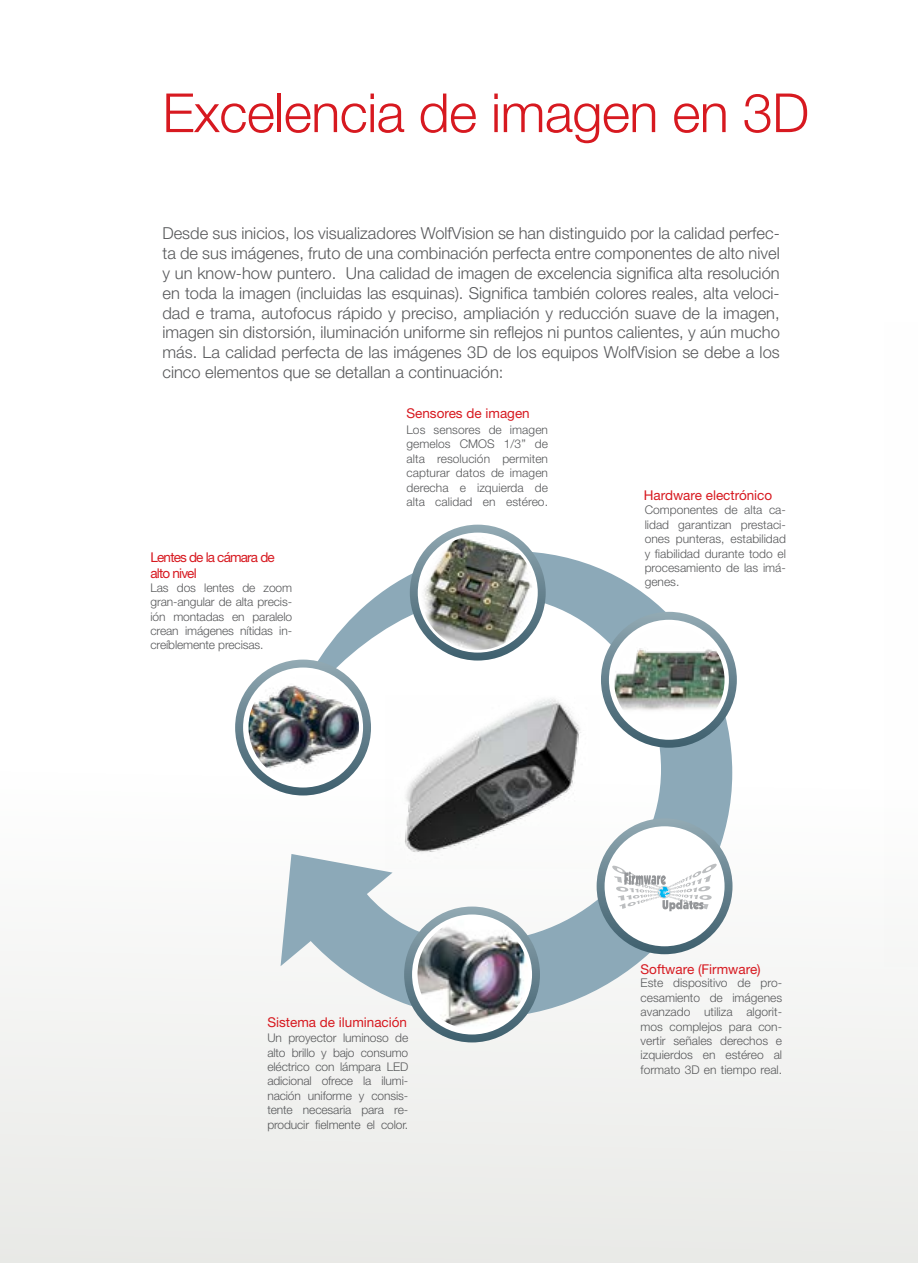
<style>
.page{position:relative;width:918px;height:1263px;background:#fff}
.page>*{position:absolute;margin:0;border:0;box-sizing:border-box;transform-origin:0 0}
.t1{font:300 54px "Helvetica Neue LT Pro";letter-spacing:-.01em;color:#d71920}
.t2{font:300 16.5px/19.8px "Helvetica Neue LT Pro";color:#58595b;text-align:justify}
.t3{font:13.5px "Helvetica Neue LT Pro";color:#d71920}
.t4{font:13.5px/16.2px "Helvetica Neue LT Pro";letter-spacing:-.06em;color:#d71920}
.t5{font:300 12px/14.4px "Helvetica Neue LT Pro";color:#58595b;text-align:justify}
</style>
<div class="page">
<div style="left:0;top:671px;width:918px;height:592px;background:linear-gradient(to bottom,#fff,#e9eae7)"></div>
<img style="left:884px;top:671px;width:34px;height:296px">
<svg style="left:285px;top:553px;width:447px;height:465px"></svg>
<svg style="left:281px;top:854px;width:112px;height:112px"></svg>
<svg style="left:404px;top:906px;width:136px;height:136px"></svg>
<svg style="left:601px;top:612px;width:136px;height:136px"></svg>
<svg style="left:410px;top:525px;width:136px;height:135px"></svg>
<svg style="left:235px;top:660px;width:136px;height:135px"></svg>
<img style="left:249px;top:675px;width:110px;height:104px">
<svg style="left:597px;top:818px;width:136px;height:136px"></svg>
<img style="left:418px;top:918px;width:110px;height:111px;border-radius:55px">
<img style="left:385px;top:695px;width:214px;height:173px">
<img style="left:421px;top:536px;width:114px;height:114px;border-radius:57px">
<img style="left:614px;top:625px;width:111px;height:110px;border-radius:55px">
<h1 class="t1" style="left:162px;top:80px;width:648px">Excelencia de imagen en 3D</h1>
<p class="t2" style="left:162px;top:223px;width:619px">Desde sus inicios, los visualizadores WolfVision se han distinguido por la calidad perfec&shy;ta de sus imágenes, fruto de una combinación perfecta entre componentes de alto nivel y un know-how puntero. Una calidad de imagen de excelencia significa alta resolución en toda la imagen (incluidas las esquinas). Significa también colores reales, alta veloci&shy;dad e trama, autofocus rápido y preciso, ampliación y reducción suave de la imagen, imagen sin distorsión, iluminación uniforme sin reflejos ni puntos calientes, y aún mucho más. La calidad perfecta de las imágenes 3D de los equipos WolfVision se debe a los cinco elementos que se detallan a continuación:</p>
<p class="t4" style="left:151px;top:548px;width:126px">Lentes de la cámara de alto nivel</p>
<p class="t5" style="left:151px;top:580px;width:143px">Las dos lentes de zoom gran-angular de alta precis&shy;ión montadas en paralelo crean imágenes nítidas in&shy;creíblemente precisas.</p>
<p class="t3" style="left:406px;top:405px;width:125px">Sensores de imagen</p>
<p class="t5" style="left:406px;top:422px;width:143px">Los sensores de imagen gemelos CMOS 1/3” de alta resolución permiten capturar datos de imagen derecha e izquierda de alta calidad en estéreo.</p>
<p class="t3" style="left:644px;top:487px;width:130px">Hardware electrónico</p>
<p class="t5" style="left:645px;top:503px;width:143px">Componentes de alta ca&shy;lidad garantizan prestaci&shy;ones punteras, estabilidad y fiabilidad durante todo el procesamiento de las imá&shy;genes.</p>
<p class="t3" style="left:267px;top:1014px;width:141px">Sistema de iluminación</p>
<p class="t5" style="left:267px;top:1030px;width:142px">Un proyector luminoso de alto brillo y bajo consumo eléctrico con lámpara LED adicional ofrece la ilumi&shy;nación uniforme y consis&shy;tente necesaria para re&shy;producir fielmente el color.</p>
<p class="t3" style="left:641px;top:960px;width:122px">Software (Firmware)</p>
<p class="t5" style="left:641px;top:975px;width:143px">Este dispositivo de pro&shy;cesamiento de imágenes avanzado utiliza algorit&shy;mos complejos para con&shy;vertir señales derechos e izquierdos en estéreo al formato 3D en tiempo real.</p>
</div>
